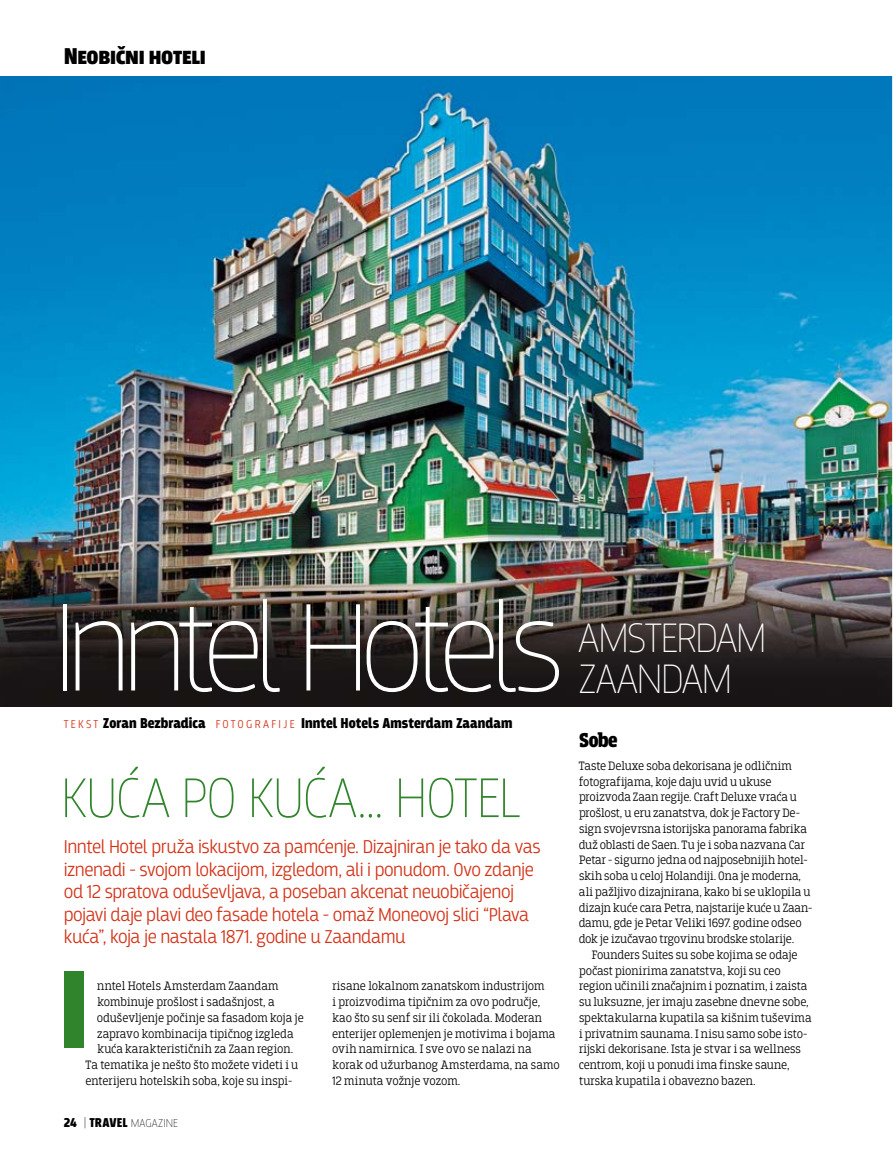
<style>
.page{position:relative;width:893px;height:1170px;background:#fff}
.page>*{position:absolute;margin:0;border:0;box-sizing:border-box;transform-origin:0 0}
.t1{font:100 130.5px "Breakers";color:#fff}
.t2{font:900 115.5px "Breakers";color:#30842b}
.t3{font:100 58.5px "Breakers";letter-spacing:-.02em;color:#30842b}
.t4{font:100 43.05px/40.5px "Breakers";letter-spacing:-.045em;color:#fff}
.t5{font:900 24px "Breakers";letter-spacing:-.015em;color:#000}
.t6{font:900 21px "Breakers Slab";color:#000}
.t7{font:300 19.5px/22.5px "Breakers";letter-spacing:-.025em;color:#d33217}
.t8{font:900 15px "Breakers";color:#000}
.t9{font:900 13.5px "Breakers";color:#000}
.t10{font:300 12.75px/15.8px "Breakers Slab";letter-spacing:-.005em;color:#000}
.t11{font:100 12px "Breakers";letter-spacing:.005em;color:#000}
.s1{font-weight:300;font-size:12px;color:#d33217}
.s2{font-size:13.5px}
.s3{font-weight:900;font-size:13.5px}
</style>
<div class="page">
<img style="left:0;top:76px;width:892px;height:630px">
<h3 class="t5" style="left:64px;top:42px;width:143px">Neobični hoteli</h3>
<h1 class="t1" style="left:52px;top:571px;width:514px">INNTEL HOTELS</h1>
<p class="t8" style="left:64px;top:714px;width:450px"><span class="s1">T e k s t</span> Zoran Bezbradica <span class="s1">f o t o g r a f i j e</span> Inntel Hotels Amsterdam Zaandam</p>
<h3 class="t3" style="left:61px;top:763px;width:461px">KUĆA PO KUĆA... HOTEL</h3>
<p class="t7" style="left:64px;top:835px;width:478px">Inntel Hotel pruža iskustvo za pamćenje. Dizajniran je tako da vas iznenadi - svojom lokacijom, izgledom, ali i ponudom. Ovo zdanje od 12 spratova oduševljava, a poseban akcenat neuobičajenoj pojavi daje plavi deo fasade hotela - omaž Moneovoj slici “Plava kuća”, koja je nastala 1871. godine u Zaandamu</p>
<h2 class="t2" style="left:59px;top:942px;width:33px">I</h2>
<p class="t10" style="left:97px;top:978px;width:183px">nntel Hotels Amsterdam Zaandam</p>
<p class="t10" style="left:97px;top:994px;width:179px">kombinuje prošlost i sadašnjost, a</p>
<p class="t10" style="left:97px;top:1009px;width:209px">oduševljenje počinje sa fasadom koja je</p>
<p class="t10" style="left:97px;top:1025px;width:198px">zapravo kombinacija tipičnog izgleda</p>
<p class="t10" style="left:97px;top:1041px;width:197px">kuća karakterističnih za Zaan region.</p>
<p class="t10" style="left:86px;top:1057px;width:214px">Ta tematika je nešto što možete videti i u</p>
<p class="t10" style="left:85px;top:1072px;width:208px">enterijeru hotelskih soba, koje su inspi-</p>
<p class="t9" style="left:64px;top:1114px;width:14px">24</p>
<p class="t11" style="left:83px;top:1115px;width:89px"><span class="s2">|</span> <span class="s3">TRAVEL</span> MAGAZINE</p>
<p class="t10" style="left:332px;top:978px;width:229px">risane lokalnom zanatskom industrijom<br>i proizvodima tipičnim za ovo područje, kao što su senf sir ili čokolada. Moderan enterijer oplemenjen je motivima i bojama ovih namirnica. I sve ovo se nalazi na korak od užurbanog Amsterdama, na samo 12 minuta vožnje vozom.</p>
<h3 class="t4" style="left:578px;top:616px;width:190px">AMSTERDAM<br>ZAANDAM</h3>
<h3 class="t6" style="left:579px;top:727px;width:40px">Sobe</h3>
<p class="t10" style="left:579px;top:757px;width:235px">Taste Deluxe soba dekorisana je odličnim fotografijama, koje daju uvid u ukuse proizvoda Zaan regije. Craft Deluxe vraća u prošlost, u eru zanatstva, dok je Factory De&shy;sign svojevrsna istorijska panorama fabrika duž oblasti de Saen. Tu je i soba nazvana Car Petar - sigurno jedna od najposebnijih hotel&shy;skih soba u celoj Holandiji. Ona je moderna, ali pažljivo dizajnirana, kako bi se uklopila u dizajn kuće cara Petra, najstarije kuće u Zaan&shy;damu, gde je Petar Veliki 1697. godine odseo dok je izučavao trgovinu brodske stolarije.</p>
<p class="t10" style="left:579px;top:946px;width:234px;text-indent:13px">Founders Suites su sobe kojima se odaje počast pionirima zanatstva, koji su ceo region učinili značajnim i poznatim, i zaista su luksuzne, jer imaju zasebne dnevne sobe, spektakularna kupatila sa kišnim tuševima i privatnim saunama. I nisu samo sobe isto&shy;rijski dekorisane. Ista je stvar i sa wellness centrom, koji u ponudi ima finske saune, turska kupatila i obavezno bazen.</p>
</div>
